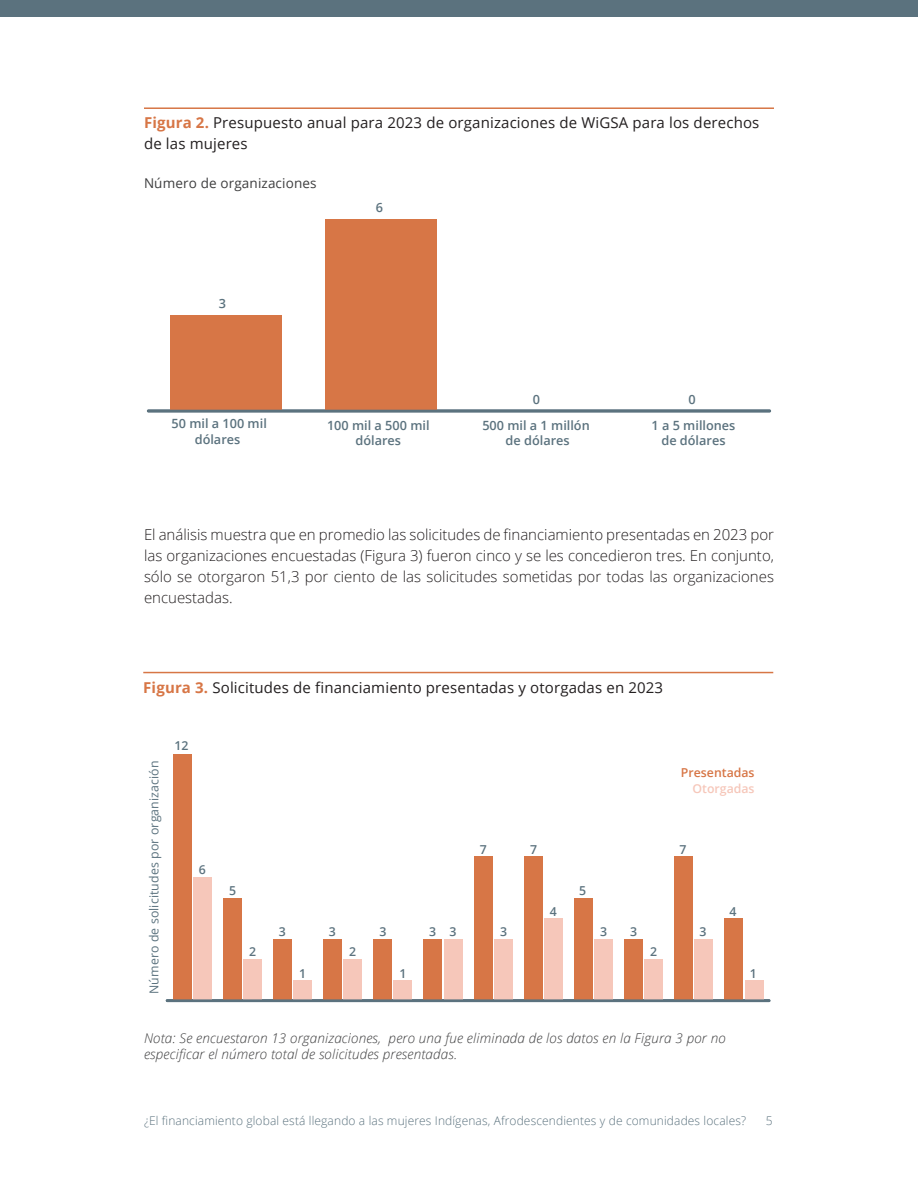
<style>
.page{position:relative;width:918px;height:1188px;background:#fff}
.page>*{position:absolute;margin:0;border:0;box-sizing:border-box;transform-origin:0 0}
.Body_Text{font:300 15px/21px "Open Sans";color:#231f20;text-align:justify}
.Figure_Box_Title{font:15px/21px "Open Sans";letter-spacing:.01em;color:#231f20}
.Figure_Subtitle{font:italic 300 13.5px/16.2px "Open Sans";letter-spacing:.01em;color:#3e3e3f}
.Figure_Subtitle-2{font:13.5px "Open Sans";letter-spacing:.01em;color:#3e3e3f}
.t1{font:600 12.75px/15.3px "Open Sans";color:#5b727e;text-align:center}
.t2{font:12.3px "Open Sans";letter-spacing:.01em;color:#5b727e}
.t3{font:600 12.3px "Open Sans";color:#5b727e}
.t4{font:600 12.3px/15.5px "Open Sans";color:#d77646;text-align:right}
.t5{font:300 12px "Open Sans";letter-spacing:.01em;color:#5b727e}
.s1{font-weight:700;color:#d77646}
.s2{color:#f6c7ba}
</style>
<div class="page">
<div style="left:0;top:0;width:918px;height:16px;background:#5b727e"></div>
<hr style="left:144px;top:107px;width:630px;height:2px;background:#d77646">
<hr style="left:148px;top:409px;width:622px;height:3px;background:#5b727e">
<div style="left:170px;top:315px;width:112px;height:96px;background:#d77646"></div>
<div style="left:325px;top:220px;width:112px;height:191px;background:#d77646"></div>
<hr style="left:148px;top:410px;width:622px;height:3px;background:#5b727e">
<hr style="left:143px;top:672px;width:630px;height:1px;background:#d77646">
<div style="left:193px;top:877px;width:18px;height:123px;background:#f6c7ba"></div>
<div style="left:243px;top:959px;width:18px;height:41px;background:#f6c7ba"></div>
<div style="left:293px;top:980px;width:19px;height:20px;background:#f6c7ba"></div>
<div style="left:344px;top:959px;width:18px;height:41px;background:#f6c7ba"></div>
<div style="left:394px;top:980px;width:18px;height:20px;background:#f6c7ba"></div>
<div style="left:444px;top:939px;width:18px;height:61px;background:#f6c7ba"></div>
<div style="left:494px;top:939px;width:18px;height:61px;background:#f6c7ba"></div>
<div style="left:544px;top:918px;width:18px;height:82px;background:#f6c7ba"></div>
<div style="left:595px;top:939px;width:18px;height:61px;background:#f6c7ba"></div>
<div style="left:645px;top:959px;width:18px;height:41px;background:#f6c7ba"></div>
<div style="left:695px;top:939px;width:18px;height:61px;background:#f6c7ba"></div>
<div style="left:745px;top:980px;width:18px;height:20px;background:#f6c7ba"></div>
<div style="left:173px;top:754px;width:18px;height:246px;background:#d77646"></div>
<div style="left:223px;top:898px;width:18px;height:102px;background:#d77646"></div>
<div style="left:273px;top:939px;width:18px;height:61px;background:#d77646"></div>
<div style="left:324px;top:939px;width:18px;height:61px;background:#d77646"></div>
<div style="left:374px;top:939px;width:18px;height:61px;background:#d77646"></div>
<div style="left:424px;top:939px;width:18px;height:61px;background:#d77646"></div>
<div style="left:474px;top:856px;width:18px;height:144px;background:#d77646"></div>
<div style="left:524px;top:856px;width:18px;height:144px;background:#d77646"></div>
<div style="left:574px;top:898px;width:18px;height:102px;background:#d77646"></div>
<div style="left:625px;top:939px;width:18px;height:61px;background:#d77646"></div>
<div style="left:675px;top:856px;width:18px;height:144px;background:#d77646"></div>
<div style="left:725px;top:918px;width:18px;height:82px;background:#d77646"></div>
<hr style="left:167px;top:999px;width:602px;height:3px;background:#5b727e">
<p class="Figure_Box_Title" style="left:144px;top:112px;width:617px"><span class="s1">Figura 2.</span> Presupuesto anual para 2023 de organizaciones de WiGSA para los derechos de las mujeres</p>
<p class="Figure_Subtitle-2" style="left:144px;top:174px;width:174px">Número de organizaciones</p>
<p class="t1" style="left:219px;top:295px;width:9px">3</p>
<p class="t1" style="left:376px;top:199px;width:9px">6</p>
<p class="t1" style="left:533px;top:392px;width:9px">0</p>
<p class="t1" style="left:689px;top:392px;width:9px">0</p>
<p class="t1" style="left:172px;top:416px;width:97px">50 mil a 100 mil dólares</p>
<p class="t1" style="left:327px;top:418px;width:104px">100 mil a 500 mil dólares</p>
<p class="t1" style="left:482px;top:418px;width:109px">500 mil a 1 millón de dólares</p>
<p class="t1" style="left:652px;top:418px;width:85px">1 a 5 millones de dólares</p>
<p class="Body_Text" style="left:144px;top:523px;width:632px">El análisis muestra que en promedio las solicitudes de financiamiento presentadas en 2023 por las organizaciones encuestadas (Figura 3) fueron cinco y se les concedieron tres. En conjunto, sólo se otorgaron 51,3 por ciento de las solicitudes sometidas por todas las organizaciones encuestadas.</p>
<p class="Figure_Box_Title" style="left:143px;top:676px;width:521px"><span class="s1">Figura 3.</span> Solicitudes de financiamiento presentadas y otorgadas en 2023</p>
<p class="t3" style="left:174px;top:737px;width:16px">12</p>
<p class="t2" style="left:146px;top:994px;width:235px;rotate:-90deg">Número de solicitudes por organización</p>
<p class="Figure_Subtitle" style="left:144px;top:1030px;width:583px">Nota: Se encuestaron 13 organizaciones, pero una fue eliminada de los datos en la Figura 3 por no especificar el número total de solicitudes presentadas.</p>
<p class="t4" style="left:681px;top:765px;width:75px">Presentadas<br><span class="s2">Otorgadas</span></p>
<p class="t3" style="left:480px;top:841px;width:9px">7</p>
<p class="t3" style="left:530px;top:841px;width:9px">7</p>
<p class="t3" style="left:680px;top:841px;width:9px">7</p>
<p class="t3" style="left:199px;top:861px;width:9px">6</p>
<p class="t3" style="left:229px;top:882px;width:9px">5</p>
<p class="t3" style="left:579px;top:882px;width:9px">5</p>
<p class="t3" style="left:550px;top:903px;width:9px">4</p>
<p class="t3" style="left:729px;top:903px;width:9px">4</p>
<p class="t3" style="left:279px;top:923px;width:9px">3</p>
<p class="t3" style="left:329px;top:923px;width:9px">3</p>
<p class="t3" style="left:429px;top:923px;width:29px">3 3</p>
<p class="t3" style="left:379px;top:923px;width:9px">3</p>
<p class="t3" style="left:500px;top:923px;width:9px">3</p>
<p class="t3" style="left:600px;top:923px;width:9px">3</p>
<p class="t3" style="left:630px;top:923px;width:9px">3</p>
<p class="t3" style="left:700px;top:923px;width:9px">3</p>
<p class="t3" style="left:249px;top:943px;width:9px">2</p>
<p class="t3" style="left:349px;top:943px;width:9px">2</p>
<p class="t3" style="left:650px;top:944px;width:9px">2</p>
<p class="t3" style="left:299px;top:965px;width:9px">1</p>
<p class="t3" style="left:750px;top:965px;width:9px">1</p>
<p class="t3" style="left:400px;top:965px;width:9px">1</p>
<p class="t5" style="left:144px;top:1113px;width:604px">¿El financiamiento global está llegando a las mujeres Indígenas, Afrodescendientes y de comunidades locales?</p>
<p class="t5" style="left:766px;top:1113px;width:8px">5</p>
</div>
